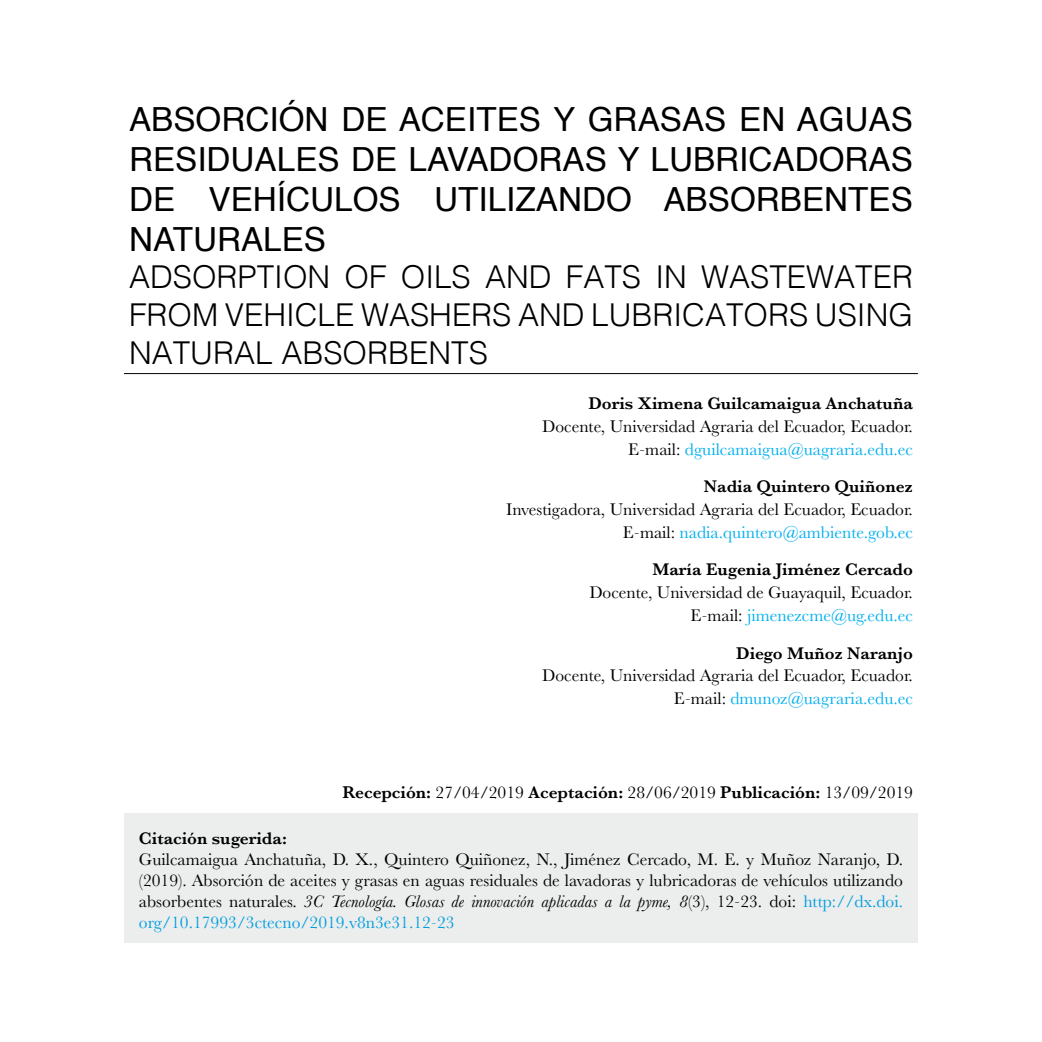
<style>
.page{position:relative;width:1042px;height:1042px;background:#fff}
.page>*{position:absolute;margin:0;border:0;box-sizing:border-box;transform-origin:0 0}
.t1{font:33.25px/39.9px "Helvetica";color:#000;text-align:justify}
.t2{font:300 31.5px/37.8px "Helvetica";color:#000;text-align:justify}
.t3{font:17.5px/22.8px "Baskerville";color:#000;text-align:right}
.t4{font:600 17.5px "Baskerville";color:#000}
.s1{font-family:"Helvetica Neue";font-weight:100}
.s2{color:#00b0f0}
.s3{font-weight:400}
.s4{font-style:italic}
.s5{color:#009ee0}
.s6{font-family:"Helvetica Neue";font-weight:100;color:#009ee0}
</style>
<div class="page">
<div style="left:124px;top:813px;width:794px;height:130px;background:#eceded"></div>
<hr style="left:124px;top:373px;width:794px;height:1px;background:#000">
<h1 class="t1" style="left:129px;top:100px;width:785px">ABSORCIÓN DE ACEITES Y GRASAS EN AGUAS RESIDUALES DE LAVADORAS Y LUBRICADORAS DE VEHÍCULOS UTILIZANDO ABSORBENTES NATURALES</h1>
<h2 class="t2" style="left:129px;top:256px;width:785px">ADSORPTION OF OILS AND FATS IN WASTEWATER FROM VEHICLE WASHERS AND LUBRICATORS USING NATURAL ABSORBENTS</h2>
<p class="t4" style="left:588px;top:391px;width:326px">Doris Ximena Guilcamaigua Anchatuña</p>
<p class="t3" style="left:542px;top:415px;width:372px">Docente, Universidad Agraria del Ecuador, Ecuador.<br>E<span class="s1">-</span>mail: <span class="s2">dguilcamaigua@uagraria.edu.ec</span></p>
<p class="t4" style="left:704px;top:474px;width:211px">Nadia Quintero Quiñonez</p>
<p class="t3" style="left:506px;top:498px;width:408px">Investigadora, Universidad Agraria del Ecuador, Ecuador.<br>E<span class="s1">-</span>mail: <span class="s2">nadia.quintero@ambiente.gob.ec</span></p>
<p class="t4" style="left:652px;top:557px;width:262px">María Eugenia Jiménez Cercado</p>
<p class="t3" style="left:589px;top:581px;width:325px">Docente, Universidad de Guayaquil, Ecuador.<br>E<span class="s1">-</span>mail: <span class="s2">jimenezcme@ug.edu.ec</span></p>
<p class="t4" style="left:736px;top:640px;width:178px">Diego Muñoz Naranjo</p>
<p class="t3" style="left:542px;top:664px;width:372px">Docente, Universidad Agraria del Ecuador, Ecuador.<br>E<span class="s1">-</span>mail: <span class="s2">dmunoz@uagraria.edu.ec</span></p>
<p class="t4" style="left:342px;top:780px;width:572px">Recepción: <span class="s3">27/04/2019</span> Aceptación: <span class="s3">28/06/2019</span> Publicación: <span class="s3">13/09/2019</span></p>
<p class="t4" style="left:139px;top:826px;width:149px">Citación sugerida:</p>
<p class="t3" style="left:139px;top:849px;width:765px;line-height:21px;text-align:justify">Guilcamaigua Anchatuña, D. X., Quintero Quiñonez, N., Jiménez Cercado, M. E. y Muñoz Naranjo, D. (2019). Absorción de aceites y grasas en aguas residuales de lavadoras y lubricadoras de vehículos utilizando absorbentes naturales. <span class="s4">3C Tecnología. Glosas de innovación aplicadas a la pyme, 8</span>(3), 12<span class="s1">-</span>23. doi: <span class="s5">http://dx.doi. org/10.17993/3ctecno/2019.v8n3e31.12</span><span class="s6">-</span><span class="s5">23</span></p>
</div>
